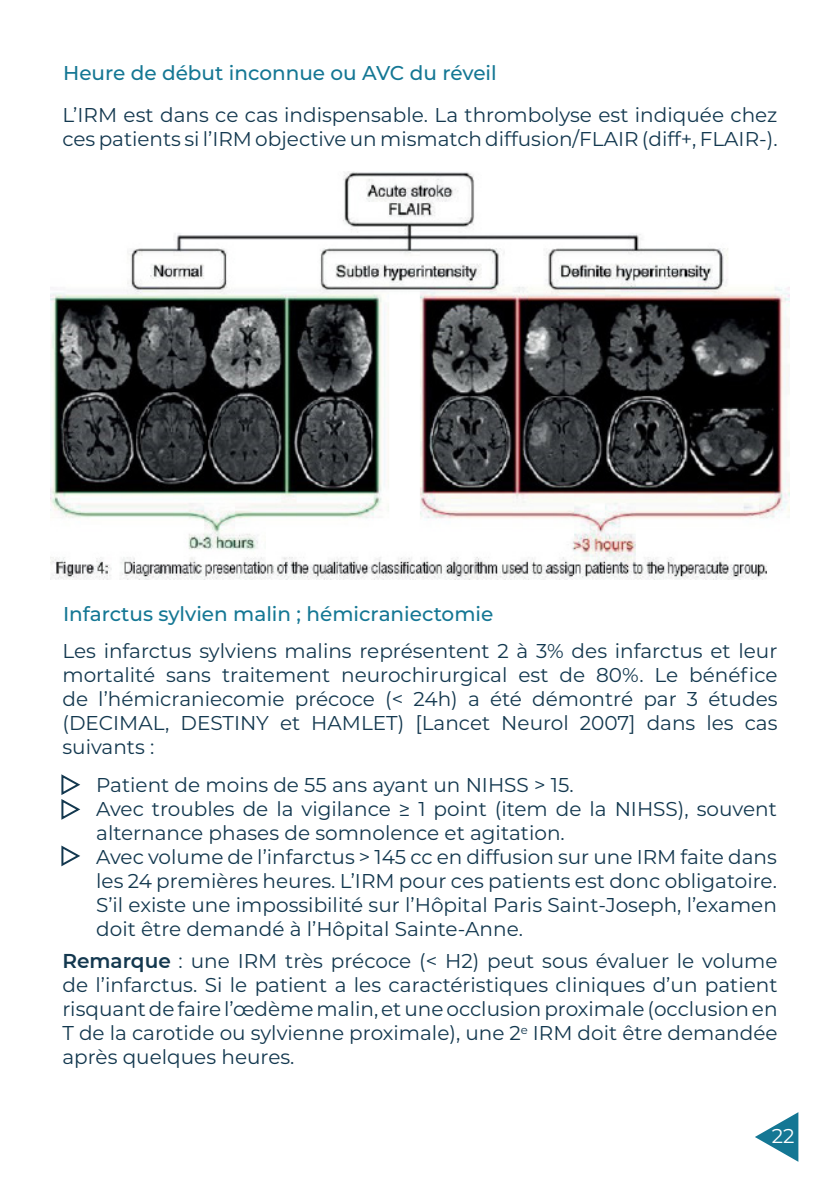
<style>
.page{position:relative;width:840px;height:1191px;background:#fff}
.page>*{position:absolute;margin:0;border:0;box-sizing:border-box;transform-origin:0 0}
.t1{font:20px/24px "Montserrat";color:#13384f;text-align:justify}
.t2{font:500 20px "Montserrat";color:#147794}
.t3{font:20px "Montserrat";color:#fff}
.s1{font-weight:600}
</style>
<div class="page">
<svg style="left:755px;top:1112px;width:43px;height:49px"></svg>
<img style="left:50px;top:171px;width:739px;height:409px">
<svg style="left:61px;top:774px;width:20px;height:46px"></svg>
<svg style="left:61px;top:845px;width:19px;height:22px"></svg>
<p class="t2" style="left:63px;top:59px;width:435px">Heure de début inconnue ou AVC du réveil</p>
<p class="t1" style="left:62px;top:102px;width:716px">L’IRM est dans ce cas indispensable. La thrombolyse est indiquée chez ces patients si l’IRM objective un mismatch diffusion/FLAIR (diff+, FLAIR-).</p>
<p class="t2" style="left:63px;top:600px;width:431px">Infarctus sylvien malin ; hémicraniectomie</p>
<p class="t1" style="left:62px;top:638px;width:716px">Les infarctus sylviens malins représentent 2 à 3% des infarctus et leur mortalité sans traitement neurochirurgical est de 80%. Le bénéfice de l’hémicraniecomie précoce (&lt; 24h) a été démontré par 3 études (DECIMAL, DESTINY et HAMLET) [Lancet Neurol 2007] dans les cas suivants :</p>
<p class="t1" style="left:96px;top:772px;width:478px">Patient de moins de 55 ans ayant un NIHSS &gt; 15.</p>
<p class="t1" style="left:96px;top:796px;width:681px">Avec troubles de la vigilance ≥ 1 point (item de la NIHSS), souvent alternance phases de somnolence et agitation.</p>
<p class="t1" style="left:96px;top:844px;width:681px">Avec volume de l’infarctus &gt; 145 cc en diffusion sur une IRM faite dans les 24 premières heures. L’IRM pour ces patients est donc obligatoire.<br>S’il existe une impossibilité sur l’Hôpital Paris Saint-Joseph, l’examen doit être demandé à l’Hôpital Sainte-Anne.</p>
<p class="t1" style="left:62px;top:948px;width:716px"><span class="s1">Remarque</span> : une IRM très précoce (&lt; H2) peut sous évaluer le volume de l’infarctus. Si le patient a les caractéristiques cliniques d’un patient risquant de faire l’œdème malin, et une occlusion proximale (occlusion en T de la carotide ou sylvienne proximale), une 2<sup>e</sup> IRM doit être demandée après quelques heures.</p>
<p class="t3" style="left:771px;top:1122px;width:24px">22</p>
</div>
